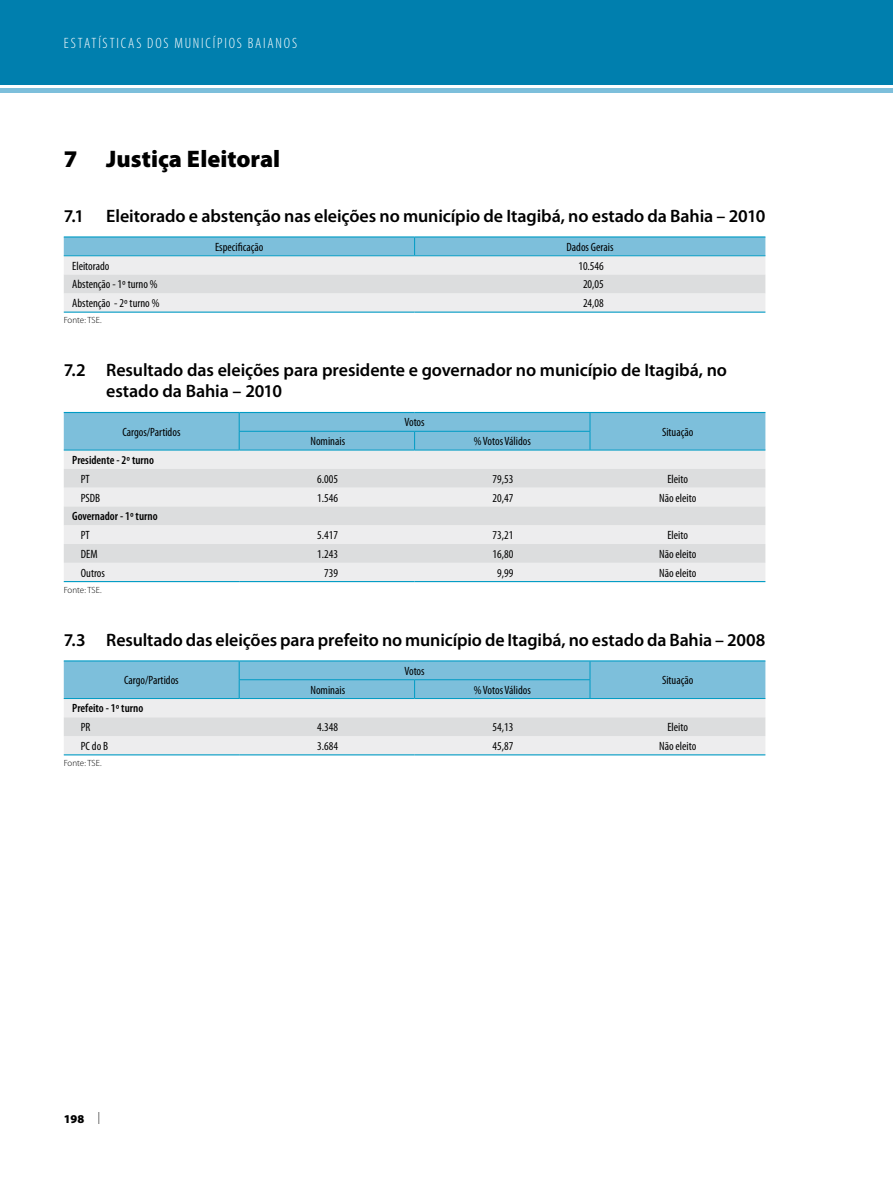
<style>
.page{position:relative;width:893px;height:1191px;background:#fff}
.page>*{position:absolute;margin:0;border:0;box-sizing:border-box;transform-origin:0 0}
.t1{font:900 24px "Myriad Pro";color:#000}
.t2{font:600 18px/21px "Myriad Pro";letter-spacing:-.005em;color:#000}
.t3{font:300 condensed 15px "Myriad Pro";letter-spacing:.12em;color:#fff}
.t4{font:condensed 12px "Myriad Pro";color:#000}
.t5{font:600 condensed 12px "Myriad Pro";color:#000}
.t6{font:900 12px "Myriad Pro";color:#000}
.t7{font:300 9px "Myriad Pro";color:#000}
.s1{font-weight:300;font-stretch:condensed}
</style>
<div class="page">
<div style="left:0;top:0;width:893px;height:85px;background:#007fae"></div>
<hr style="left:0;top:88px;width:893px;height:4px;background:#7dbfdb">
<svg style="left:64px;top:237px;width:701px;height:74px;background:#cbdde4"></svg>
<hr style="left:64px;top:236px;width:351px;height:1px;background:#009bc4">
<hr style="left:415px;top:236px;width:350px;height:1px;background:#009bc4">
<hr style="left:64px;top:255px;width:351px;height:1px;background:#009bc4">
<hr style="left:415px;top:255px;width:350px;height:1px;background:#009bc4">
<hr style="left:64px;top:311px;width:351px;height:2px;background:#009bc4">
<hr style="left:415px;top:311px;width:350px;height:2px;background:#009bc4">
<div style="left:64px;top:451px;width:701px;height:130px;background:#ededee"></div>
<svg style="left:64px;top:469px;width:701px;height:94px;background:#e2e3e4"></svg>
<svg style="left:64px;top:413px;width:701px;height:37px;background:#79bdda"></svg>
<hr style="left:64px;top:412px;width:175px;height:1px;background:#009bc4">
<hr style="left:239px;top:412px;width:176px;height:1px;background:#009bc4">
<hr style="left:415px;top:412px;width:175px;height:1px;background:#009bc4">
<hr style="left:590px;top:412px;width:175px;height:1px;background:#009bc4">
<hr style="left:64px;top:450px;width:175px;height:1px;background:#009bc4">
<hr style="left:239px;top:450px;width:176px;height:1px;background:#009bc4">
<hr style="left:415px;top:450px;width:175px;height:1px;background:#009bc4">
<hr style="left:590px;top:450px;width:175px;height:1px;background:#009bc4">
<hr style="left:64px;top:581px;width:175px;height:1px;background:#009bc4">
<hr style="left:239px;top:581px;width:176px;height:1px;background:#009bc4">
<hr style="left:415px;top:581px;width:175px;height:1px;background:#009bc4">
<hr style="left:590px;top:581px;width:175px;height:1px;background:#009bc4">
<svg style="left:64px;top:661px;width:701px;height:93px;background:#bad6e2"></svg>
<hr style="left:64px;top:660px;width:175px;height:1px;background:#009bc4">
<hr style="left:239px;top:660px;width:176px;height:1px;background:#009bc4">
<hr style="left:415px;top:660px;width:175px;height:1px;background:#009bc4">
<hr style="left:590px;top:660px;width:175px;height:1px;background:#009bc4">
<hr style="left:64px;top:698px;width:175px;height:1px;background:#009bc4">
<hr style="left:239px;top:698px;width:176px;height:1px;background:#009bc4">
<hr style="left:415px;top:698px;width:175px;height:1px;background:#009bc4">
<hr style="left:590px;top:698px;width:175px;height:1px;background:#009bc4">
<hr style="left:64px;top:754px;width:175px;height:1px;background:#009bc4">
<hr style="left:239px;top:754px;width:176px;height:1px;background:#009bc4">
<hr style="left:415px;top:754px;width:175px;height:1px;background:#009bc4">
<hr style="left:590px;top:754px;width:175px;height:1px;background:#009bc4">
<p class="t3" style="left:64px;top:34px;width:235px">ESTATÍSTICAS DOS MUNICÍPIOS BAIANOS</p>
<h1 class="t1" style="left:64px;top:143px;width:218px">7 Justiça Eleitoral</h1>
<h2 class="t2" style="left:64px;top:205px;width:703px">7.1 Eleitorado e abstenção nas eleições no município de Itagibá, no estado da Bahia – 2010</h2>
<p class="t4" style="left:215px;top:240px;width:50px">Especificação</p>
<p class="t4" style="left:566px;top:240px;width:49px">Dados Gerais</p>
<p class="t4" style="left:72px;top:258px;width:39px">Eleitorado</p>
<p class="t4" style="left:578px;top:258px;width:27px">10.546</p>
<p class="t4" style="left:72px;top:277px;width:87px">Abstenção - 1º turno %</p>
<p class="t4" style="left:583px;top:277px;width:22px">20,05</p>
<p class="t4" style="left:72px;top:296px;width:89px">Abstenção - 2º turno %</p>
<p class="t4" style="left:583px;top:296px;width:22px">24,08</p>
<p class="t7" style="left:64px;top:315px;width:39px">Fonte: TSE.</p>
<h2 class="t2" style="left:106px;top:359px;width:622px;text-indent:-43px">7.2 Resultado das eleições para presidente e governador no município de Itagibá, no estado da Bahia – 2010</h2>
<p class="t4" style="left:122px;top:424px;width:59px">Cargos/Partidos</p>
<p class="t4" style="left:404px;top:415px;width:22px">Votos</p>
<p class="t4" style="left:662px;top:424px;width:33px">Situação</p>
<p class="t4" style="left:310px;top:434px;width:36px">Nominais</p>
<p class="t4" style="left:474px;top:434px;width:59px">% Votos Válidos</p>
<p class="t5" style="left:72px;top:452px;width:83px">Presidente - 2º turno</p>
<p class="t4" style="left:81px;top:471px;width:11px">PT</p>
<p class="t4" style="left:317px;top:471px;width:22px">6.005</p>
<p class="t4" style="left:493px;top:471px;width:22px">79,53</p>
<p class="t4" style="left:667px;top:471px;width:22px">Eleito</p>
<p class="t4" style="left:81px;top:490px;width:21px">PSDB</p>
<p class="t4" style="left:317px;top:490px;width:22px">1.546</p>
<p class="t4" style="left:493px;top:490px;width:22px">20,47</p>
<p class="t4" style="left:659px;top:490px;width:39px">Não eleito</p>
<p class="t5" style="left:72px;top:509px;width:87px">Governador - 1º turno</p>
<p class="t4" style="left:81px;top:528px;width:11px">PT</p>
<p class="t4" style="left:317px;top:528px;width:22px">5.417</p>
<p class="t4" style="left:493px;top:528px;width:22px">73,21</p>
<p class="t4" style="left:667px;top:528px;width:22px">Eleito</p>
<p class="t4" style="left:81px;top:546px;width:18px">DE M</p>
<p class="t4" style="left:317px;top:546px;width:22px">1.243</p>
<p class="t4" style="left:493px;top:546px;width:22px">16,80</p>
<p class="t4" style="left:659px;top:546px;width:39px">Não eleito</p>
<p class="t4" style="left:81px;top:565px;width:26px">Outros</p>
<p class="t4" style="left:324px;top:565px;width:15px">739</p>
<p class="t4" style="left:497px;top:565px;width:18px">9,99</p>
<p class="t4" style="left:659px;top:565px;width:39px">Não eleito</p>
<p class="t7" style="left:64px;top:584px;width:39px">Fonte: TSE.</p>
<h2 class="t2" style="left:64px;top:629px;width:703px">7.3 Resultado das eleições para prefeito no município de Itagibá, no estado da Bahia – 2008</h2>
<p class="t4" style="left:124px;top:673px;width:56px">Cargo/Partidos</p>
<p class="t4" style="left:404px;top:663px;width:22px">Votos</p>
<p class="t4" style="left:662px;top:673px;width:33px">Situação</p>
<p class="t4" style="left:310px;top:682px;width:36px">Nominais</p>
<p class="t4" style="left:474px;top:682px;width:59px">% Votos Válidos</p>
<p class="t5" style="left:72px;top:701px;width:72px">Prefeito - 1º turno</p>
<p class="t4" style="left:81px;top:720px;width:10px">PR</p>
<p class="t4" style="left:317px;top:720px;width:22px">4.348</p>
<p class="t4" style="left:493px;top:720px;width:22px">54,13</p>
<p class="t4" style="left:667px;top:720px;width:22px">Eleito</p>
<p class="t4" style="left:81px;top:738px;width:29px">PC do B</p>
<p class="t4" style="left:317px;top:738px;width:22px">3.684</p>
<p class="t4" style="left:493px;top:738px;width:22px">45,87</p>
<p class="t4" style="left:659px;top:738px;width:39px">Não eleito</p>
<p class="t7" style="left:64px;top:757px;width:39px">Fonte: TSE.</p>
<p class="t6" style="left:64px;top:1110px;width:38px">198 <span class="s1">|</span></p>
</div>
